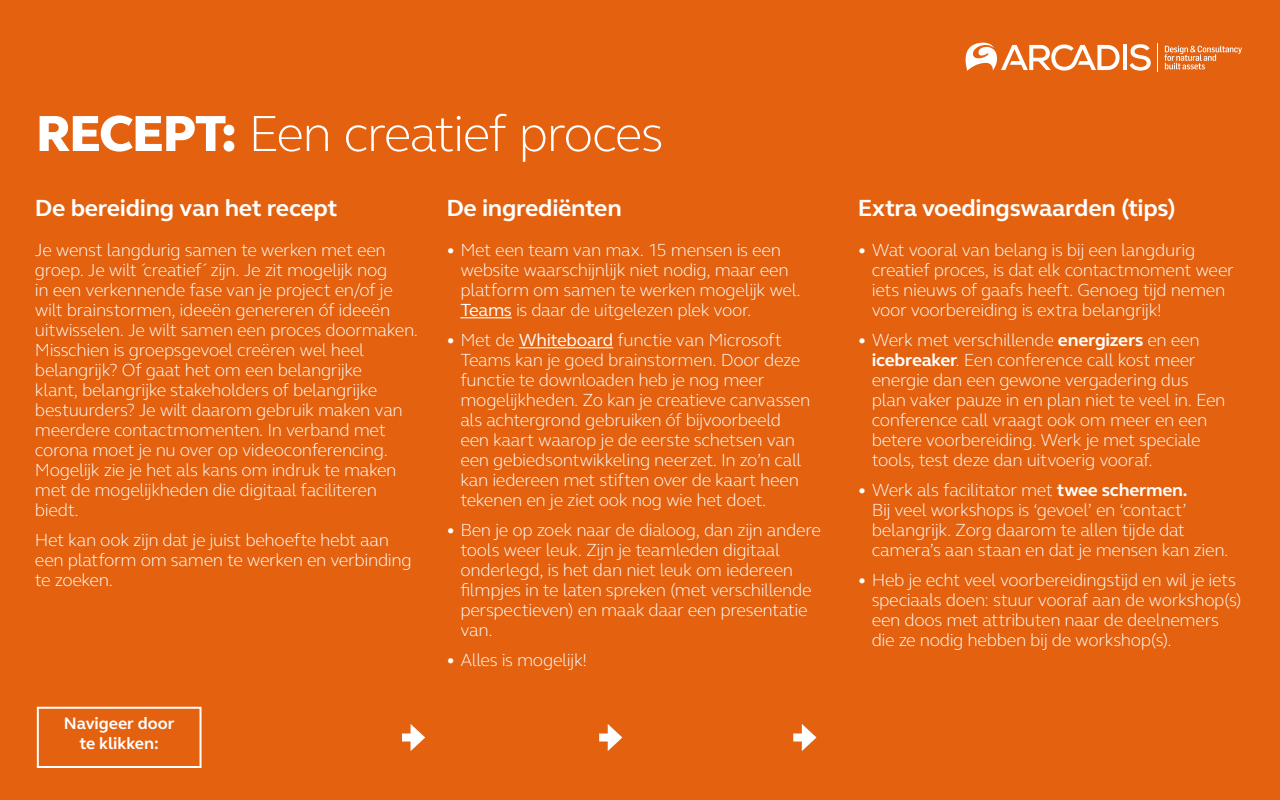
<style>
.page{position:relative;width:1280px;height:800px;background:#e3610f}
.page>*{position:absolute;margin:0;border:0;box-sizing:border-box;transform-origin:0 0}
.t1{font:300 52px "FS Elliot Pro";letter-spacing:-.035em;color:#fff}
.t2{font:700 24px "FS Elliot Pro";letter-spacing:-.015em;color:#fff}
.t3{font:300 18px/20px "FS Elliot Pro";letter-spacing:-.02em;color:#fff}
.t4{font:700 17px/20.4px "FS Elliot Pro";color:#fff;text-align:center}
.s1{font-weight:800}
.s2{font-weight:400}
.s3{font-weight:700}
</style>
<div class="page">
<svg style="left:1164px;top:46px;width:78px;height:23px"></svg>
<hr style="left:1123px;top:45px;width:4px;height:25px;background:#fff">
<svg style="left:1130px;top:44px;width:21px;height:27px"></svg>
<svg style="left:966px;top:43px;width:154px;height:28px"></svg>
<svg style="left:1157px;top:43px;width:1px;height:29px"></svg>
<hr style="left:460px;top:317px;width:52px;height:1px;background:#fff">
<hr style="left:519px;top:347px;width:94px;height:1px;background:#fff">
<div style="left:402px;top:734px;width:14px;height:8px;background:#fff"></div>
<svg style="left:411px;top:724px;width:14px;height:27px"></svg>
<div style="left:599px;top:734px;width:15px;height:8px;background:#fff"></div>
<svg style="left:608px;top:724px;width:14px;height:27px"></svg>
<div style="left:793px;top:734px;width:15px;height:8px;background:#fff"></div>
<svg style="left:802px;top:724px;width:15px;height:27px"></svg>
<div style="left:37px;top:707px;width:165px;height:61px;border:2px solid #fff"></div>
<h1 class="t1" style="left:36px;top:99px;width:629px"><span class="s1">RECEPT:</span> Een creatief proces</h1>
<h2 class="t2" style="left:35px;top:192px;width:304px">De bereiding van het recept</h2>
<p class="t3" style="left:35px;top:239px;width:385px">Je wenst langdurig samen te werken met een groep. Je wilt ´creatief´ zijn. Je zit mogelijk nog<br>in een verkennende fase van je project en/of je wilt brainstormen, ideeën genereren óf ideeën uitwisselen. Je wilt samen een proces doormaken.<br>Misschien is groepsgevoel creëren wel heel belangrijk? Of gaat het om een belangrijke<br>klant, belangrijke stakeholders of belangrijke bestuurders? Je wilt daarom gebruik maken van meerdere contactmomenten. In verband met corona moet je nu over op videoconferencing.<br>Mogelijk zie je het als kans om indruk te maken met de mogelijkheden die digitaal faciliteren biedt.</p>
<p class="t3" style="left:35px;top:529px;width:378px">Het kan ook zijn dat je juist behoefte hebt aan een platform om samen te werken en verbinding te zoeken.</p>
<p class="t4" style="left:64px;top:712px;width:112px">Navigeer door te klikken:</p>
<h2 class="t2" style="left:446px;top:192px;width:177px">De ingrediënten</h2>
<p class="t3" style="left:460px;top:239px;width:342px;text-indent:-14px">• Met een team van max. 15 mensen is een website waarschijnlijk niet nodig, maar een platform om samen te werken mogelijk wel.<br><span class="s2">Teams</span> is daar de uitgelezen plek voor.</p>
<p class="t3" style="left:460px;top:329px;width:351px;text-indent:-14px">• Met de <span class="s2">Whiteboard</span> functie van Microsoft Teams kan je goed brainstormen. Door deze functie te downloaden heb je nog meer mogelijkheden. Zo kan je creatieve canvassen als achtergrond gebruiken óf bijvoorbeeld een kaart waarop je de eerste schetsen van een gebiedsontwikkeling neerzet. In zo’n call kan iedereen met stiften over de kaart heen tekenen en je ziet ook nog wie het doet.</p>
<p class="t3" style="left:460px;top:519px;width:362px;text-indent:-14px">• Ben je op zoek naar de dialoog, dan zijn andere tools weer leuk. Zijn je teamleden digitaal onderlegd, is het dan niet leuk om iedereen filmpjes in te laten spreken (met verschillende perspectieven) en maak daar een presentatie van.</p>
<p class="t3" style="left:446px;top:649px;width:142px">• Alles is mogelijk!</p>
<h2 class="t2" style="left:858px;top:192px;width:320px">Extra voedingswaarden (tips)</h2>
<p class="t3" style="left:872px;top:239px;width:364px;text-indent:-14px">• Wat vooral van belang is bij een langdurig creatief proces, is dat elk contactmoment weer iets nieuws of gaafs heeft. Genoeg tijd nemen voor voorbereiding is extra belangrijk!</p>
<p class="t3" style="left:872px;top:329px;width:355px;text-indent:-14px">• Werk met verschillende <span class="s3">energizers</span> en een <span class="s3">icebreaker</span>. Een conference call kost meer energie dan een gewone vergadering dus plan vaker pauze in en plan niet te veel in. Een conference call vraagt ook om meer en een betere voorbereiding. Werk je met speciale tools, test deze dan uitvoerig vooraf.</p>
<p class="t3" style="left:872px;top:479px;width:358px;text-indent:-14px">• Werk als facilitator met <span class="s3">twee schermen.<br></span>Bij veel workshops is ‘gevoel’ en ‘contact’ belangrijk. Zorg daarom te allen tijde dat camera’s aan staan en dat je mensen kan zien.</p>
<p class="t3" style="left:872px;top:569px;width:372px;text-indent:-14px">• Heb je echt veel voorbereidingstijd en wil je iets speciaals doen: stuur vooraf aan de workshop(s) een doos met attributen naar de deelnemers die ze nodig hebben bij de workshop(s).</p>
</div>
